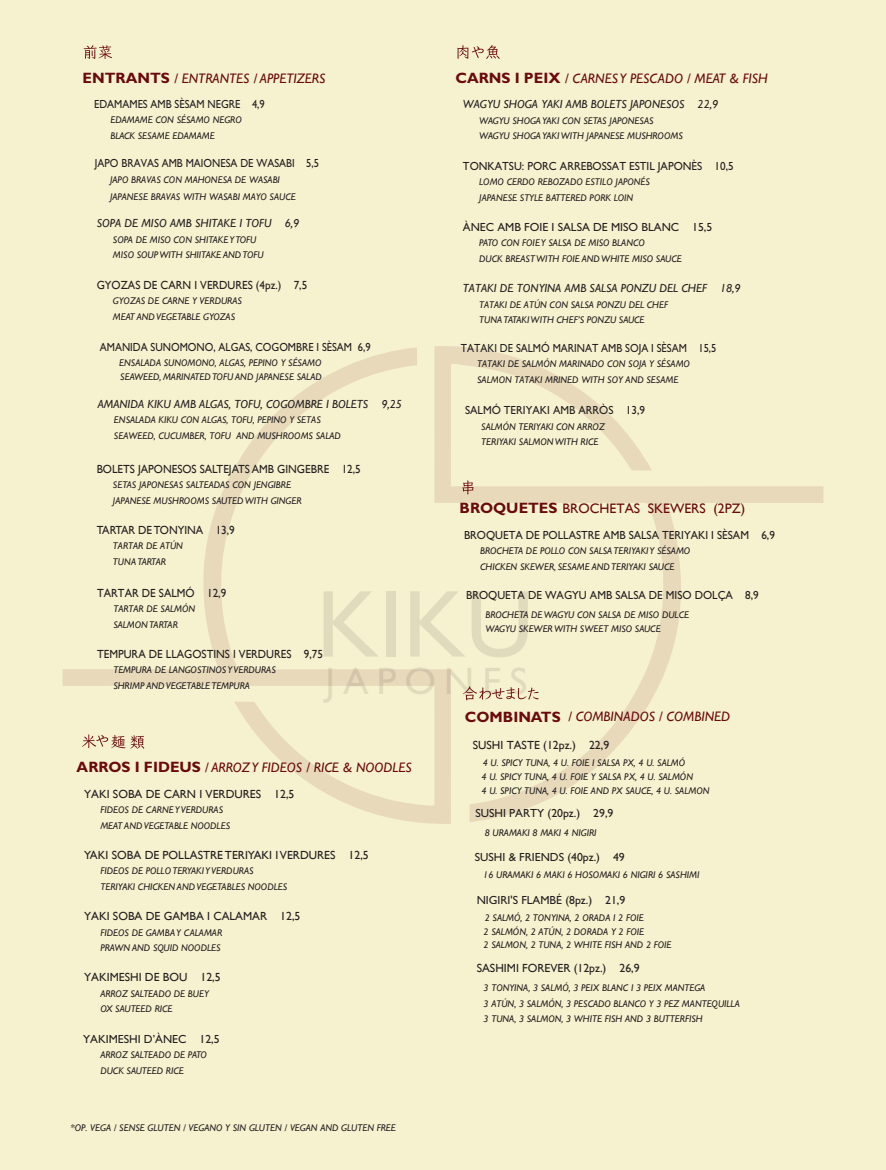
<style>
.page{position:relative;width:886px;height:1170px;background:#fff}
.page>*{position:absolute;margin:0;border:0;box-sizing:border-box;transform-origin:0 0}
.t1{font:95.62px "Gill Sans";color:rgb(35 31 32/.1)}
.t2{font:38.38px "Gill Sans";letter-spacing:.21em;color:rgb(35 31 32/.1)}
.t3{font:italic 13.75px "Gill Sans";color:#690a0c}
.t4{font:13.75px "Gill Sans";color:#690a0c}
.t5{font:11.75px "Gill Sans";color:#231f20}
.t6{font:italic 11.75px "Gill Sans";color:#231f20}
.t7{font:11.75px "Gill Sans";letter-spacing:.005em;color:#231f20;scale:.95 1}
.t8{font:11.75px "Gill Sans";color:#231f20;scale:.95 1}
.t9{font:11.75px "Gill Sans";letter-spacing:.005em;color:#231f20;scale:.89 1}
.t10{font:11.75px "Gill Sans";letter-spacing:.005em;color:#231f20}
.t11{font:italic 9.75px/15.5px "Gill Sans";color:#231f20}
.s1{font-weight:700;font-style:normal;font-size:15px}
.s2{font-weight:700;font-size:15px}
</style>
<div class="page">
<div style="left:0;top:0;width:886px;height:1169px;background:#f6f1ce"></div>
<svg style="left:435px;top:346px;width:388px;height:476px"></svg>
<svg style="left:63px;top:347px;width:388px;height:476px"></svg>
<svg style="left:457px;top:45px;width:43px;height:14px"></svg>
<svg style="left:84px;top:45px;width:28px;height:14px"></svg>
<svg style="left:82px;top:734px;width:62px;height:14px"></svg>
<svg style="left:462px;top:480px;width:11px;height:14px"></svg>
<svg style="left:463px;top:686px;width:75px;height:14px"></svg>
<h3 class="t3" style="left:83px;top:71px;width:244px"><span class="s1">ENTRANTS</span> / ENTRANTES / APPETIZERS</h3>
<p class="t9" style="left:94px;top:97px;width:193px">EDAMAMES AMB SÈSAM NEGRE 4,9</p>
<p class="t11" style="left:110px;top:112px;width:133px">EDAMAME CON SÉSAMO NEGRO<br>BLACK SESAME EDAMAME</p>
<p class="t9" style="left:95px;top:156px;width:253px">JAPO BRAVAS AMB MAIONESA DE WASABI 5,5</p>
<p class="t11" style="left:110px;top:172px;width:187px;line-height:16.2px">JAPO BRAVAS CON MAHONESA DE WASABI<br>JAPANESE BRAVAS WITH WASABI MAYO SAUCE</p>
<p class="t6" style="left:97px;top:217px;width:204px">SOPA DE MISO AMB SHITAKE I TOFU 6,9</p>
<p class="t11" style="left:113px;top:232px;width:152px">SOPA DE MISO CON SHITAKE Y TOFU<br>MISO SOUP WITH SHIITAKE AND TOFU</p>
<p class="t8" style="left:97px;top:278px;width:223px">GYOZAS DE CARN I VERDURES (4pz.) 7,5</p>
<p class="t11" style="left:113px;top:293px;width:131px">GYOZAS DE CARNE Y VERDURAS<br>MEAT AND VEGETABLE GYOZAS</p>
<p class="t9" style="left:100px;top:339px;width:306px">AMANIDA SUNOMONO, ALGAS, COGOMBRE I SÈSAM 6,9</p>
<p class="t11" style="left:119px;top:355px;width:204px;line-height:14.4px">ENSALADA SUNOMONO, ALGAS, PEPINO Y SÉSAMO<br>SEAWEED, MARINATED TOFU AND JAPANESE SALAD</p>
<p class="t6" style="left:98px;top:397px;width:306px">AMANIDA KIKU AMB ALGAS, TOFU, COGOMBRE I BOLETS 9,25</p>
<p class="t11" style="left:114px;top:412px;width:228px">ENSALADA KIKU CON ALGAS, TOFU, PEPINO Y SETAS<br>SEAWEED, CUCUMBER, TOFU AND MUSHROOMS SALAD</p>
<h3 class="t3" style="left:455px;top:71px;width:314px"><span class="s1">CARNS I PEIX</span> / CARNES Y PESCADO / MEAT &amp; FISH</h3>
<p class="t6" style="left:463px;top:98px;width:257px">WAGYU SHOGA YAKI AMB BOLETS JAPONESOS 22,9</p>
<p class="t11" style="left:479px;top:113px;width:205px">WAGYU SHOGA YAKI CON SETAS JAPONESAS<br>WAGYU SHOGA YAKI WITH JAPANESE MUSHROOMS</p>
<p class="t7" style="left:463px;top:159px;width:286px">TONKATSU: PORC ARREBOSSAT ESTIL JAPONÈS 10,5</p>
<p class="t11" style="left:479px;top:174px;width:172px">LOMO CERDO REBOZADO ESTILO JAPONÉS<br>JAPANESE STYLE BATTERED PORK LOIN</p>
<p class="t10" style="left:463px;top:220px;width:251px">ÀNEC AMB FOIE I SALSA DE MISO BLANC 15,5</p>
<p class="t11" style="left:479px;top:235px;width:204px">PATO CON FOIE Y SALSA DE MISO BLANCO<br>DUCK BREAST WITH FOIE AND WHITE MISO SAUCE</p>
<p class="t6" style="left:463px;top:281px;width:279px">TATAKI DE TONYINA AMB SALSA PONZU DEL CHEF 18,9</p>
<p class="t11" style="left:479px;top:296px;width:190px">TATAKI DE ATÚN CON SALSA PONZU DEL CHEF<br>TUNA TATAKI WITH CHEF’S PONZU SAUCE</p>
<p class="t9" style="left:461px;top:341px;width:289px">TATAKI DE SALMÓ MARINAT AMB SOJA I SÈSAM 15,5</p>
<p class="t11" style="left:477px;top:356px;width:214px">TATAKI DE SALMÓN MARINADO CON SOJA Y SÉSAMO<br>SALMON TATAKI MRINED WITH SOY AND SESAME</p>
<p class="t7" style="left:465px;top:403px;width:191px">SALMÓ TERIYAKI AMB ARRÒS 13,9</p>
<p class="t11" style="left:481px;top:418px;width:125px">SALMÓN TERIYAKI CON ARROZ<br>TERIYAKI SALMON WITH RICE</p>
<p class="t8" style="left:97px;top:461px;width:279px">BOLETS JAPONESOS SALTEJATS AMB GINGEBRE 12,5</p>
<p class="t11" style="left:113px;top:477px;width:190px">SETAS JAPONESAS SALTEADAS CON JENGIBRE<br>JAPANESE MUSHROOMS SAUTED WITH GINGER</p>
<p class="t8" style="left:97px;top:523px;width:147px">TARTAR DE TONYINA 13,9</p>
<p class="t11" style="left:113px;top:538px;width:72px">TARTAR DE ATÚN<br>TUNA TARTAR</p>
<p class="t8" style="left:97px;top:585px;width:137px">TARTAR DE SALMÓ 12,9</p>
<p class="t11" style="left:113px;top:601px;width:83px">TARTAR DE SALMÓN<br>SALMON TARTAR</p>
<p class="t8" style="left:97px;top:647px;width:239px">TEMPURA DE LLAGOSTINS I VERDURES 9,75</p>
<p class="t11" style="left:113px;top:662px;width:164px">TEMPURA DE LANGOSTINOS Y VERDURAS<br>SHRIMP AND VEGETABLE TEMPURA</p>
<h3 class="t4" style="left:460px;top:500px;width:287px"><span class="s2">BROQUETES</span> BROCHETAS SKEWERS (2PZ)</h3>
<p class="t7" style="left:464px;top:528px;width:329px">BROQUETA DE POLLASTRE AMB SALSA TERIYAKI I SÈSAM 6,9</p>
<p class="t11" style="left:480px;top:543px;width:212px">BROCHETA DE POLLO CON SALSA TERIYAKI Y SÉSAMO<br>CHICKEN SKEWER, SESAME AND TERIYAKI SAUCE</p>
<p class="t7" style="left:466px;top:588px;width:310px">BROQUETA DE WAGYU AMB SALSA DE MISO DOLÇA 8,9</p>
<p class="t11" style="left:485px;top:607px;width:205px;line-height:14.4px">BROCHETA DE WAGYU CON SALSA DE MISO DULCE<br>WAGYU SKEWER WITH SWEET MISO SAUCE</p>
<h1 class="t1" style="left:316px;top:569px;width:219px">KIKU</h1>
<h2 class="t2" style="left:325px;top:659px;width:203px">JAPONES</h2>
<h3 class="t3" style="left:77px;top:759px;width:336px"><span class="s1">ARROS I FIDEUS</span> / ARROZ Y FIDEOS / RICE &amp; NOODLES</h3>
<p class="t5" style="left:84px;top:786px;width:212px">YAKI SOBA DE CARN I VERDURES 12,5</p>
<p class="t11" style="left:100px;top:801px;width:131px">FIDEOS DE CARNE Y VERDURAS<br>MEAT AND VEGETABLE NOODLES</p>
<p class="t5" style="left:84px;top:847px;width:286px">YAKI SOBA DE POLLASTRE TERIYAKI I VERDURES 12,5</p>
<p class="t11" style="left:100px;top:863px;width:188px">FIDEOS DE POLLO TERYAKI Y VERDURAS<br>TERIYAKI CHICKEN AND VEGETABLES NOODLES</p>
<p class="t5" style="left:84px;top:909px;width:218px">YAKI SOBA DE GAMBA I CALAMAR 12,5</p>
<p class="t11" style="left:100px;top:924px;width:123px">FIDEOS DE GAMBA Y CALAMAR<br>PRAWN AND SQUID NOODLES</p>
<p class="t5" style="left:84px;top:970px;width:138px">YAKIMESHI DE BOU 12,5</p>
<p class="t11" style="left:100px;top:985px;width:110px">ARROZ SALTEADO DE BUEY<br>OX SAUTEED RICE</p>
<p class="t10" style="left:83px;top:1031px;width:138px">YAKIMESHI D’ÀNEC 12,5</p>
<p class="t11" style="left:100px;top:1046px;width:108px">ARROZ SALTEADO DE PATO<br>DUCK SAUTEED RICE</p>
<p class="t11" style="left:70px;top:1119px;width:327px">*OP. VEGA / SENSE GLUTEN / VEGANO Y SIN GLUTEN / VEGAN AND GLUTEN FREE</p>
<h3 class="t3" style="left:465px;top:708px;width:267px"><span class="s1">COMBINATS</span> / COMBINADOS / COMBINED</h3>
<p class="t5" style="left:473px;top:737px;width:138px">SUSHI TASTE (12pz.) 22,9</p>
<p class="t11" style="left:483px;top:754px;width:204px">4 U. SPICY TUNA, 4 U. FOIE I SALSA PX, 4 U. SALMÓ</p>
<p class="t11" style="left:481px;top:770px;width:229px;line-height:13.8px">4 U. SPICY TUNA, 4 U. FOIE Y SALSA PX, 4 U. SALMÓN<br>4 U. SPICY TUNA, 4 U. FOIE AND PX SAUCE, 4 U. SALMON</p>
<p class="t10" style="left:475px;top:806px;width:140px">SUSHI PARTY (20pz.) 29,9</p>
<p class="t11" style="left:485px;top:825px;width:113px">8 URAMAKI 8 MAKI 4 NIGIRI</p>
<p class="t10" style="left:475px;top:850px;width:151px">SUSHI &amp; FRIENDS (40pz.) 49</p>
<p class="t11" style="left:483px;top:867px;width:218px">16 URAMAKI 6 MAKI 6 HOSOMAKI 6 NIGIRI 6 SASHIMI</p>
<p class="t10" style="left:477px;top:892px;width:150px">NIGIRI'S FLAMBÉ (8pz.) 21,9</p>
<p class="t11" style="left:484px;top:911px;width:189px;line-height:13.1px">2 SALMÓ, 2 TONYINA, 2 ORADA I 2 FOIE<br>2 SALMÓN, 2 ATÚN, 2 DORADA Y 2 FOIE<br>2 SALMON, 2 TUNA, 2 WHITE FISH AND 2 FOIE</p>
<p class="t5" style="left:477px;top:960px;width:164px">SASHIMI FOREVER (12pz.) 26,9</p>
<p class="t11" style="left:484px;top:980px;width:258px">3 TONYINA, 3 SALMÓ, 3 PEIX BLANC I 3 PEIX MANTEGA<br>3 ATÚN, 3 SALMÓN, 3 PESCADO BLANCO Y 3 PEZ MANTEQUILLA<br>3 TUNA, 3 SALMON, 3 WHITE FISH AND 3 BUTTERFISH</p>
</div>
